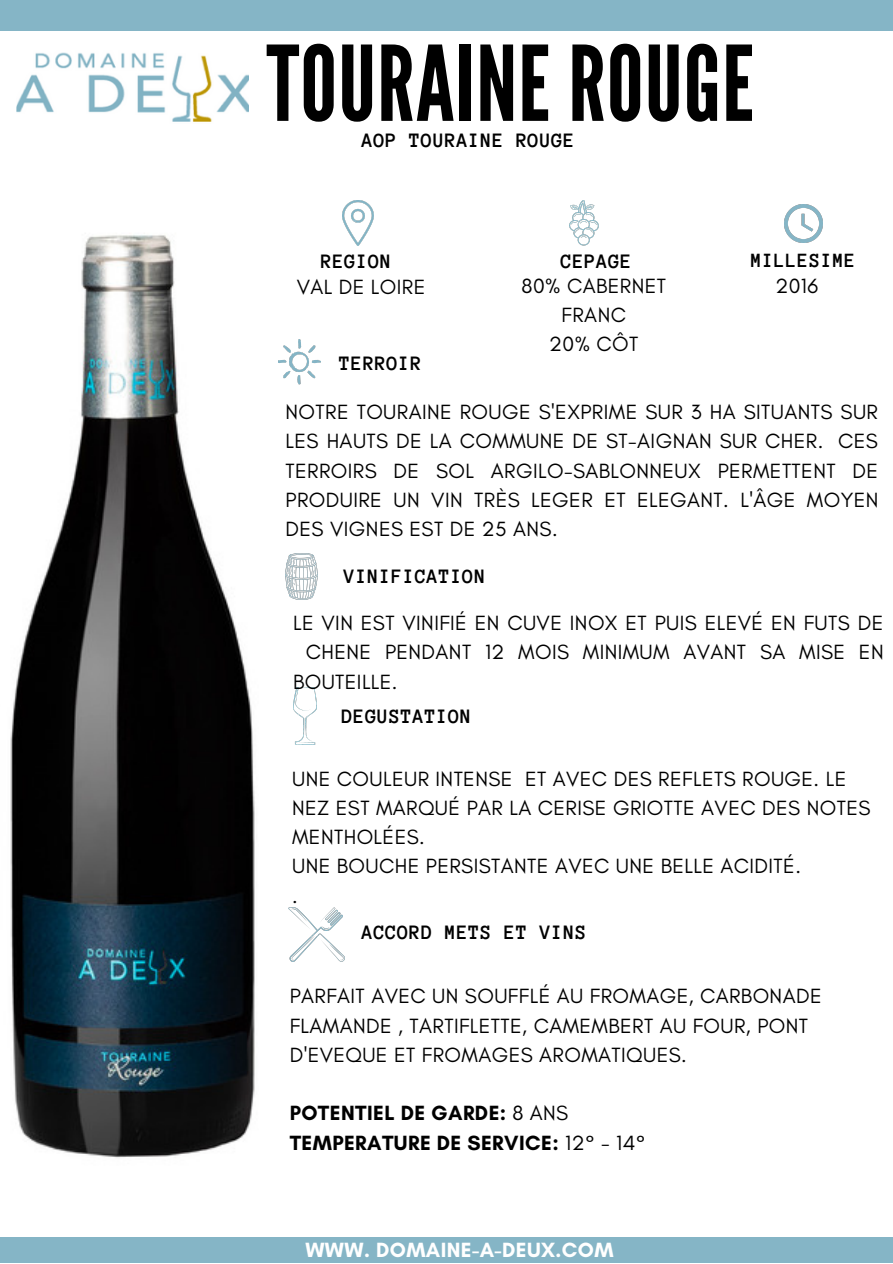
<style>
.page{position:relative;width:893px;height:1264px;background:#fff}
.page>*{position:absolute;margin:0;border:0;box-sizing:border-box;transform-origin:0 0}
.t1{font:103.8px "League Gothic";letter-spacing:.01em;color:#000}
.t2{font:21px/29.2px "Glacial Indifference";letter-spacing:.02em;color:#000}
.t3{font:700 21px "Anonymous Pro";letter-spacing:.02em;color:#000}
.t4{font:700 21px/29.2px "Glacial Indifference";letter-spacing:.02em;color:#000}
.t5{font:700 21px "Glacial Indifference";letter-spacing:.02em;color:#fff}
.t6{font:700 20.7px "Anonymous Pro";letter-spacing:.02em;color:#000}
.s1{font-weight:400}
</style>
<div class="page">
<div style="left:0;top:1237px;width:892px;height:25px;background:#85b5c6"></div>
<img style="left:569px;top:200px;width:29px;height:45px">
<img style="left:342px;top:200px;width:32px;height:45px">
<img style="left:784px;top:204px;width:38px;height:38px">
<img style="left:278px;top:340px;width:42px;height:45px">
<img style="left:285px;top:553px;width:32px;height:46px">
<img style="left:293px;top:687px;width:23px;height:57px">
<img style="left:289px;top:907px;width:56px;height:54px">
<img style="left:17px;top:52px;width:231px;height:70px">
<div style="left:0;top:0;width:892px;height:31px;background:#85b5c6"></div>
<img style="left:10px;top:235px;width:245px;height:923px">
<h1 class="t1" style="left:266px;top:24px;width:489px">TOURAINE ROUGE</h1>
<p class="t3" style="left:362px;top:130px;width:215px">AOP TOURAINE ROUGE</p>
<p class="t3" style="left:321px;top:251px;width:72px">REGION</p>
<p class="t6" style="left:750px;top:250px;width:106px">MILLESIME</p>
<p class="t2" style="left:296px;top:272px;width:130px">VAL DE LOIRE</p>
<p class="t3" style="left:560px;top:251px;width:73px">CEPAGE</p>
<p class="t2" style="left:521px;top:271px;width:146px;text-align:center">80% CABERNET<br>FRANC<br>20% CÔT</p>
<p class="t2" style="left:775px;top:271px;width:44px">2016</p>
<p class="t3" style="left:339px;top:352px;width:84px">TERROIR</p>
<p class="t2" style="left:285px;top:397px;width:594px;text-align:justify">NOTRE TOURAINE ROUGE S'EXPRIME SUR 3 HA SITUANTS SUR LES HAUTS DE LA COMMUNE DE ST-AIGNAN SUR CHER. CES TERROIRS DE SOL ARGILO-SABLONNEUX PERMETTENT DE PRODUIRE UN VIN TRÈS LEGER ET ELEGANT. L'ÂGE MOYEN DES VIGNES EST DE 25 ANS.</p>
<p class="t3" style="left:344px;top:566px;width:143px">VINIFICATION</p>
<p class="t2" style="left:293px;top:608px;width:591px">LE VIN EST VINIFIÉ EN CUVE INOX ET PUIS ELEVÉ EN FUTS DE</p>
<p class="t2" style="left:306px;top:637px;width:579px">CHENE PENDANT 12 MOIS MINIMUM AVANT SA MISE EN</p>
<p class="t2" style="left:293px;top:666px;width:106px">BOUTEILLE.</p>
<p class="t3" style="left:341px;top:705px;width:132px">DEGUSTATION</p>
<p class="t2" style="left:292px;top:763px;width:579px">UNE COULEUR INTENSE ET AVEC DES REFLETS ROUGE. LE<br>NEZ EST MARQUÉ PAR LA CERISE GRIOTTE AVEC DES NOTES<br>MENTHOLÉES.<br>UNE BOUCHE PERSISTANTE AVEC UNE BELLE ACIDITÉ.<br>.</p>
<p class="t3" style="left:362px;top:921px;width:226px">ACCORD METS ET VINS</p>
<p class="t2" style="left:289px;top:981px;width:533px">PARFAIT AVEC UN SOUFFLÉ AU FROMAGE, CARBONADE<br>FLAMANDE , TARTIFLETTE, CAMEMBERT AU FOUR, PONT<br>D'EVEQUE ET FROMAGES AROMATIQUES.</p>
<p class="t4" style="left:289px;top:1098px;width:357px">POTENTIEL DE GARDE: <span class="s1">8 ANS<br></span>TEMPERATURE DE SERVICE: <span class="s1">12° - 14°</span></p>
<p class="t5" style="left:305px;top:1236px;width:309px">WWW. DOMAINE-A-DEUX.COM</p>
</div>
